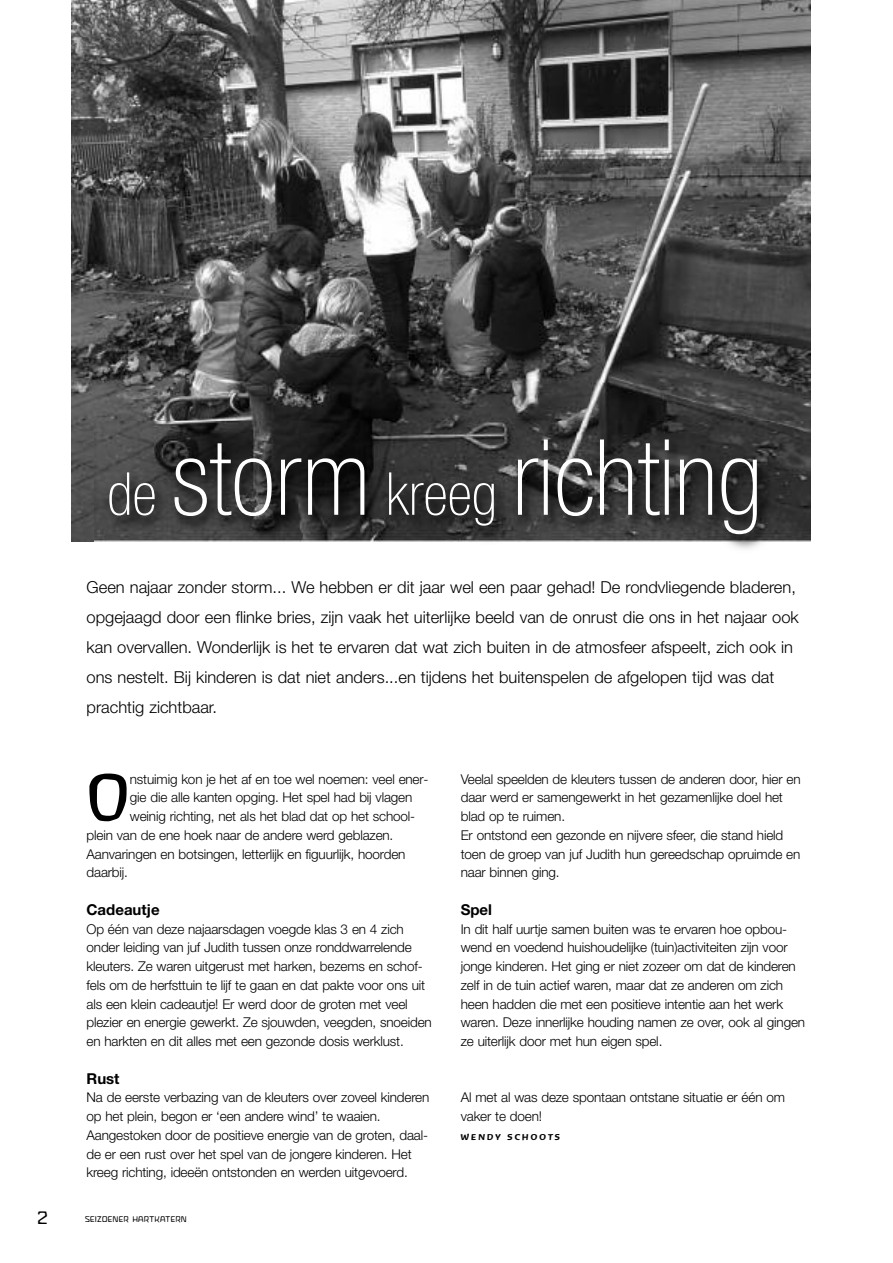
<style>
.page{position:relative;width:893px;height:1263px;background:#fff}
.page>*{position:absolute;margin:0;border:0;box-sizing:border-box;transform-origin:0 0}
.t1{font:100 condensed 105.45px "Helvetica Neue";color:#fff}
.t2{font:64.05px "Baar Antropos";color:#000}
.t3{font:300 16.5px/30px "Helvetica Neue";color:#000}
.t4{font:16.5px "Roggenkamp";color:#000}
.t5{font:700 15px "Helvetica Neue";color:#000}
.t6{font:300 13.5px/18.8px "Helvetica Neue";letter-spacing:-.01em;color:#000}
.t7{font:9px "Baar Goetheanis";letter-spacing:.21em;color:#000}
.t8{font:7.5px "Roggenkamp";letter-spacing:.065em;color:#000}
.s1{font-size:59.25px}
</style>
<div class="page">
<img style="left:71px;top:0;width:739px;height:541px">
<img style="left:95px;top:421px;width:716px;height:128px">
<h1 class="t1" style="left:107px;top:439px;width:657px"><span class="s1">de</span> storm <span class="s1">kreeg</span> richting</h1>
<p class="t3" style="left:87px;top:571px;width:714px">Geen najaar zonder storm... We hebben er dit jaar wel een paar gehad! De rondvliegende bladeren, opgejaagd door een flinke bries, zijn vaak het uiterlijke beeld van de onrust die ons in het najaar ook kan overvallen. Wonderlijk is het te ervaren dat wat zich buiten in de atmosfeer afspeelt, zich ook in ons nestelt. Bij kinderen is dat niet anders...en tijdens het buitenspelen de afgelopen tijd was dat prachtig zichtbaar.</p>
<h2 class="t2" style="left:87px;top:761px;width:46px">O</h2>
<p class="t6" style="left:130px;top:769px;width:300px">nstuimig kon je het af en toe wel noemen: veel ener-</p>
<p class="t6" style="left:130px;top:787px;width:284px">gie die alle kanten opging. Het spel had bij vlagen</p>
<p class="t6" style="left:130px;top:806px;width:287px">weinig richting, net als het blad dat op het school-</p>
<p class="t6" style="left:87px;top:825px;width:308px">plein van de ene hoek naar de andere werd geblazen.</p>
<p class="t6" style="left:87px;top:844px;width:320px">Aanvaringen en botsingen, letterlijk en figuurlijk, hoorden</p>
<p class="t6" style="left:87px;top:862px;width:43px">daarbij.</p>
<p class="t5" style="left:87px;top:898px;width:75px">Cadeautje</p>
<p class="t6" style="left:87px;top:919px;width:347px">Op één van deze najaarsdagen voegde klas 3 en 4 zich onder leiding van juf Judith tussen onze ronddwarrelende kleuters. Ze waren uitgerust met harken, bezems en schof&shy;fels om de herfsttuin te lijf te gaan en dat pakte voor ons uit als een klein cadeautje! Er werd door de groten met veel plezier en energie gewerkt. Ze sjouwden, veegden, snoeiden en harkten en dit alles met een gezonde dosis werklust.</p>
<p class="t5" style="left:87px;top:1066px;width:35px">Rust</p>
<p class="t6" style="left:87px;top:1087px;width:344px">Na de eerste verbazing van de kleuters over zoveel kinderen op het plein, begon er ‘een andere wind’ te waaien.<br>Aangestoken door de positieve energie van de groten, daal&shy;de er een rust over het spel van de jongere kinderen. Het kreeg richting, ideeën ontstonden en werden uitgevoerd.</p>
<p class="t4" style="left:37px;top:1204px;width:12px">2</p>
<p class="t8" style="left:85px;top:1213px;width:103px">SEIZOENER HARTKATERN</p>
<p class="t6" style="left:461px;top:769px;width:341px">Veelal speelden de kleuters tussen de anderen door, hier en daar werd er samengewerkt in het gezamenlijke doel het blad op te ruimen.<br>Er ontstond een gezonde en nijvere sfeer, die stand hield toen de groep van juf Judith hun gereedschap opruimde en naar binnen ging.</p>
<p class="t5" style="left:461px;top:898px;width:33px">Spel</p>
<p class="t6" style="left:461px;top:919px;width:346px">In dit half uurtje samen buiten was te ervaren hoe opbou&shy;wend en voedend huishoudelijke (tuin)activiteiten zijn voor jonge kinderen. Het ging er niet zozeer om dat de kinderen zelf in de tuin actief waren, maar dat ze anderen om zich heen hadden die met een positieve intentie aan het werk waren. Deze innerlijke houding namen ze over, ook al gingen ze uiterlijk door met hun eigen spel.</p>
<p class="t6" style="left:461px;top:1087px;width:326px">Al met al was deze spontaan ontstane situatie er één om vaker te doen!</p>
<p class="t7" style="left:461px;top:1131px;width:101px">WENDY SCHOOTS</p>
</div>
